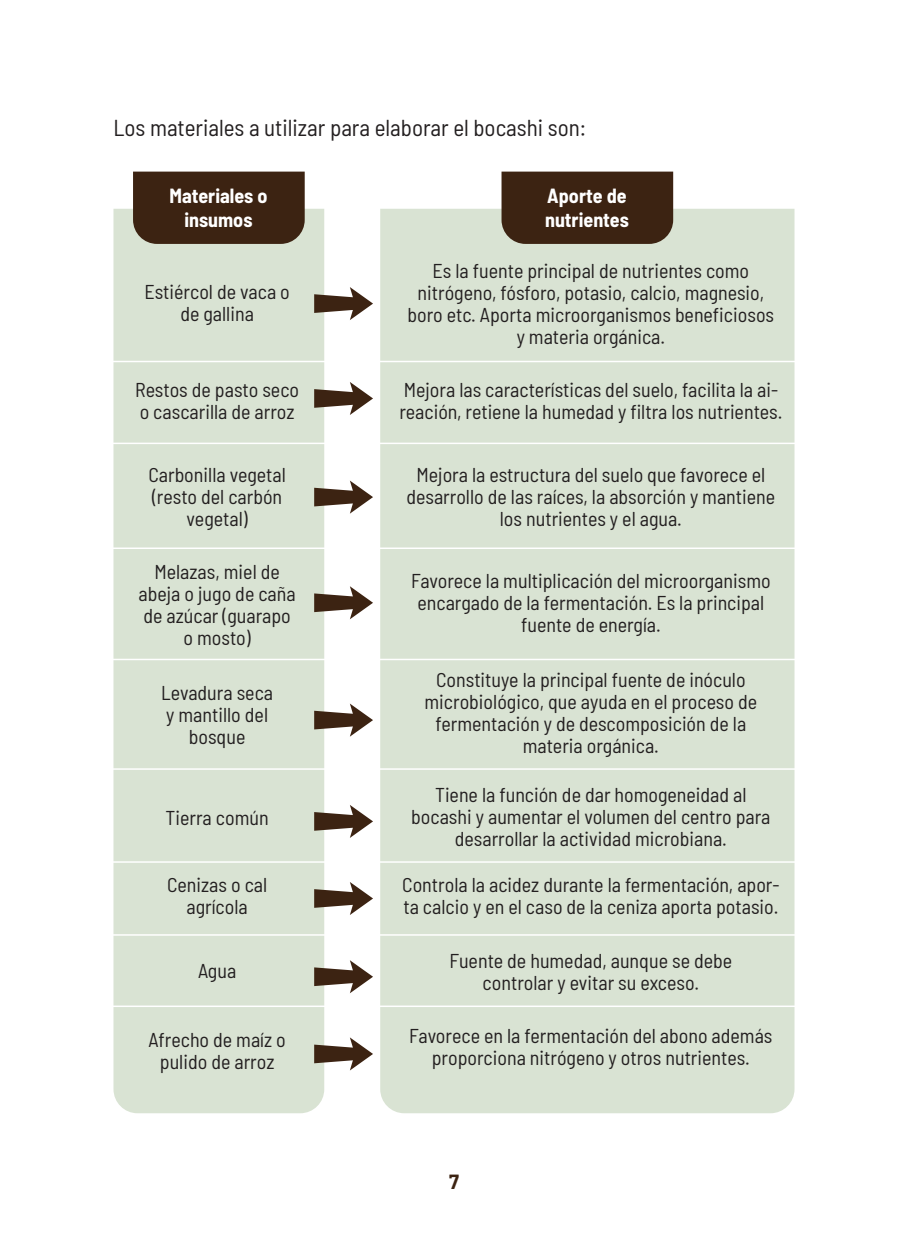
<style>
.page{position:relative;width:908px;height:1248px;background:#fff}
.page>*{position:absolute;margin:0;border:0;box-sizing:border-box;transform-origin:0 0}
.TEXTO_CENTRAL{font:semi-condensed 23px "Barlow";color:#231f20}
.TEXTO_PLAQUETA{font:semi-condensed 20px/22px "Barlow";color:#231f20;text-align:center}
.TEXTO_PLAQUETA-2{font:700 semi-condensed 20px/24px "Barlow";color:#fff;text-align:center}
.t1{font:700 20px "Barlow";color:#3c2312}
</style>
<div class="page">
<div style="left:113px;top:209px;width:211px;height:904px;background:#d9e3d3"></div>
<div style="left:380px;top:209px;width:414px;height:904px;background:#d9e3d3"></div>
<div style="left:133px;top:171px;width:171px;height:73px;background:#3c2312"></div>
<div style="left:501px;top:171px;width:172px;height:73px;background:#3c2312"></div>
<svg style="left:314px;top:287px;width:59px;height:33px"></svg>
<svg style="left:314px;top:382px;width:59px;height:33px"></svg>
<svg style="left:314px;top:480px;width:59px;height:33px"></svg>
<svg style="left:314px;top:586px;width:59px;height:33px"></svg>
<svg style="left:314px;top:703px;width:59px;height:33px"></svg>
<svg style="left:314px;top:804px;width:59px;height:33px"></svg>
<svg style="left:314px;top:881px;width:59px;height:34px"></svg>
<svg style="left:314px;top:960px;width:59px;height:33px"></svg>
<svg style="left:314px;top:1037px;width:59px;height:33px"></svg>
<hr style="left:100px;top:361px;width:707px;height:1px;background:#fff">
<hr style="left:100px;top:442px;width:707px;height:2px;background:#fff">
<hr style="left:100px;top:547px;width:707px;height:2px;background:#fff">
<hr style="left:100px;top:658px;width:707px;height:2px;background:#fff">
<hr style="left:100px;top:768px;width:707px;height:1px;background:#fff">
<hr style="left:100px;top:861px;width:707px;height:1px;background:#fff">
<hr style="left:100px;top:934px;width:707px;height:1px;background:#fff">
<hr style="left:100px;top:1005px;width:707px;height:1px;background:#fff">
<p class="TEXTO_CENTRAL" style="left:113px;top:112px;width:474px">Los materiales a utilizar para elaborar el bocashi son:</p>
<p class="TEXTO_PLAQUETA-2" style="left:169px;top:182px;width:99px">Materiales o insumos</p>
<p class="TEXTO_PLAQUETA-2" style="left:545px;top:182px;width:85px;text-align:left">Aporte de nutrientes</p>
<p class="TEXTO_PLAQUETA" style="left:144px;top:279px;width:147px">Estiércol de vaca o de gallina</p>
<p class="TEXTO_PLAQUETA" style="left:407px;top:258px;width:368px">Es la fuente principal de nutrientes como nitrógeno, fósforo, potasio, calcio, magnesio, boro etc. Aporta microorganismos beneficiosos y materia orgánica.</p>
<p class="TEXTO_PLAQUETA" style="left:135px;top:377px;width:165px;text-align:left">Restos de pasto seco o cascarilla de arroz</p>
<p class="TEXTO_PLAQUETA" style="left:399px;top:377px;width:384px;text-align:left">Mejora las características del suelo, facilita la ai&shy;reación, retiene la humedad y filtra los nutrientes.</p>
<p class="TEXTO_PLAQUETA" style="left:148px;top:462px;width:139px">Carbonilla vegetal (resto del carbón vegetal)</p>
<p class="TEXTO_PLAQUETA" style="left:406px;top:462px;width:370px">Mejora la estructura del suelo que favorece el desarrollo de las raíces, la absorción y mantiene los nutrientes y el agua.</p>
<p class="TEXTO_PLAQUETA" style="left:138px;top:559px;width:159px">Melazas, miel de abeja o jugo de caña de azúcar (guarapo o mosto)</p>
<p class="TEXTO_PLAQUETA" style="left:411px;top:568px;width:361px">Favorece la multiplicación del microorganismo encargado de la fermentación. Es la principal fuente de energía.</p>
<p class="TEXTO_PLAQUETA" style="left:161px;top:680px;width:113px">Levadura seca y mantillo del bosque</p>
<p class="TEXTO_PLAQUETA" style="left:424px;top:667px;width:334px">Constituye la principal fuente de inóculo microbiológico, que ayuda en el proceso de fermentación y de descomposición de la materia orgánica.</p>
<p class="TEXTO_PLAQUETA" style="left:165px;top:805px;width:104px">Tierra común</p>
<p class="TEXTO_PLAQUETA" style="left:411px;top:782px;width:360px">Tiene la función de dar homogeneidad al bocashi y aumentar el volumen del centro para desarrollar la actividad microbiana.</p>
<p class="TEXTO_PLAQUETA" style="left:167px;top:872px;width:102px">Cenizas o cal agrícola</p>
<p class="TEXTO_PLAQUETA" style="left:402px;top:872px;width:378px;text-align:left">Controla la acidez durante la fermentación, apor&shy;ta calcio y en el caso de la ceniza aporta potasio.</p>
<p class="TEXTO_PLAQUETA" style="left:198px;top:957px;width:40px">Agua</p>
<p class="TEXTO_PLAQUETA" style="left:449px;top:948px;width:284px">Fuente de humedad, aunque se debe controlar y evitar su exceso.</p>
<p class="TEXTO_PLAQUETA" style="left:148px;top:1026px;width:139px">Afrecho de maíz o pulido de arroz</p>
<p class="TEXTO_PLAQUETA" style="left:409px;top:1023px;width:364px">Favorece en la fermentación del abono además proporciona nitrógeno y otros nutrientes.</p>
<p class="t1" style="left:449px;top:1166px;width:11px">7</p>
</div>
